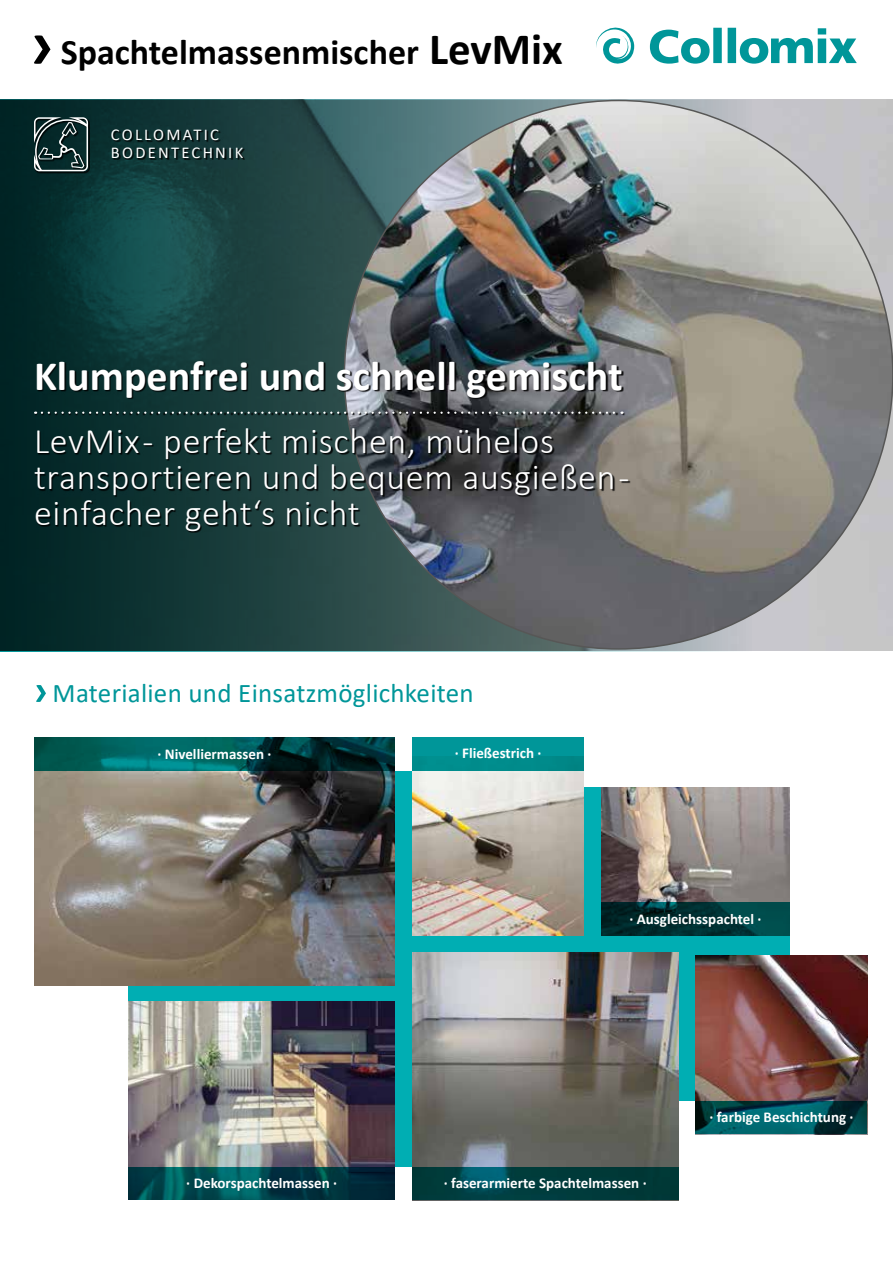
<style>
.page{position:relative;width:893px;height:1263px;background:#fff}
.page>*{position:absolute;margin:0;border:0;box-sizing:border-box;transform-origin:0 0}
.t1{font:700 42px "Calibri";color:#fff}
.t2{font:300 36px/36px "Calibri";letter-spacing:.02em;color:#fff}
.t3{font:700 36px "Calibri";color:#000}
.t4{font:27px "Calibri";letter-spacing:.01em;color:#009699}
.t5{font:16.5px/18px "Calibri";letter-spacing:.14em;color:#fff}
.t6{font:700 15px "Calibri";color:#fff}
.s1{font-size:45px}
</style>
<div class="page">
<div style="left:751px;top:100px;width:142px;height:550px;background:#c4c4c6"></div>
<svg style="left:650px;top:28px;width:207px;height:36px"></svg>
<svg style="left:596px;top:28px;width:38px;height:36px"></svg>
<svg style="left:34px;top:35px;width:17px;height:29px"></svg>
<svg style="left:36px;top:685px;width:10px;height:17px"></svg>
<div style="left:153px;top:788px;width:637px;height:313px;background:#00aeb3"></div>
<div style="left:129px;top:771px;width:455px;height:379px;background:#00aeb3"></div>
<img style="left:412px;top:770px;width:172px;height:166px">
<img style="left:695px;top:956px;width:172px;height:145px">
<img style="left:602px;top:787px;width:188px;height:116px">
<img style="left:129px;top:1002px;width:266px;height:165px">
<img style="left:412px;top:952px;width:266px;height:215px">
<img style="left:34px;top:771px;width:361px;height:214px">
<svg style="left:129px;top:1167px;width:266px;height:33px;background:#00424a"></svg>
<svg style="left:601px;top:903px;width:189px;height:33px;background:#003537"></svg>
<svg style="left:412px;top:1167px;width:266px;height:33px;background:#003e40"></svg>
<svg style="left:695px;top:1101px;width:172px;height:33px;background:#004d54"></svg>
<svg style="left:34px;top:738px;width:361px;height:33px;background:#00504f"></svg>
<div style="left:412px;top:737px;width:172px;height:33px;background:linear-gradient(to right,#009495,#009092)"></div>
<svg style="left:0;top:100px;width:751px;height:551px;background:#1f4444"></svg>
<img style="left:344px;top:100px;width:549px;height:549px;border-radius:274px">
<div style="left:35px;top:362px;width:596px;height:171px;background:#000;opacity:.9"></div>
<svg style="left:42px;top:412px;width:580px;height:2px"></svg>
<div style="left:35px;top:118px;width:55px;height:55px;background:#000;opacity:.9"></div>
<svg style="left:34px;top:117px;width:54px;height:54px;background:#3e5656"></svg>
<div style="left:113px;top:130px;width:132px;height:30px;background:#000;opacity:.9"></div>
<h2 class="t3" style="left:61px;top:26px;width:504px">Spachtelmassenmischer <span class="s1">LevMix</span></h2>
<p class="t5" style="left:111px;top:125px;width:134px">COLLOMATIC<br>BODENTECHNIK</p>
<h1 class="t1" style="left:34px;top:347px;width:590px">Klumpenfrei und schnell gemischt</h1>
<h2 class="t2" style="left:34px;top:423px;width:597px">LevMix - perfekt mischen, mühelos transportieren und bequem ausgießen - einfacher geht‘s nicht</h2>
<h3 class="t4" style="left:53px;top:674px;width:423px">Materialien und Einsatzmöglichkeiten</h3>
<p class="t6" style="left:157px;top:743px;width:115px">· Nivelliermassen ·</p>
<p class="t6" style="left:455px;top:742px;width:88px">· Fließestrich ·</p>
<p class="t6" style="left:629px;top:908px;width:134px">· Ausgleichsspachtel ·</p>
<p class="t6" style="left:709px;top:1106px;width:146px">· farbige Beschichtung ·</p>
<p class="t6" style="left:186px;top:1172px;width:152px">· Dekorspachtelmassen ·</p>
<p class="t6" style="left:444px;top:1172px;width:204px">· faserarmierte Spachtelmassen ·</p>
</div>
